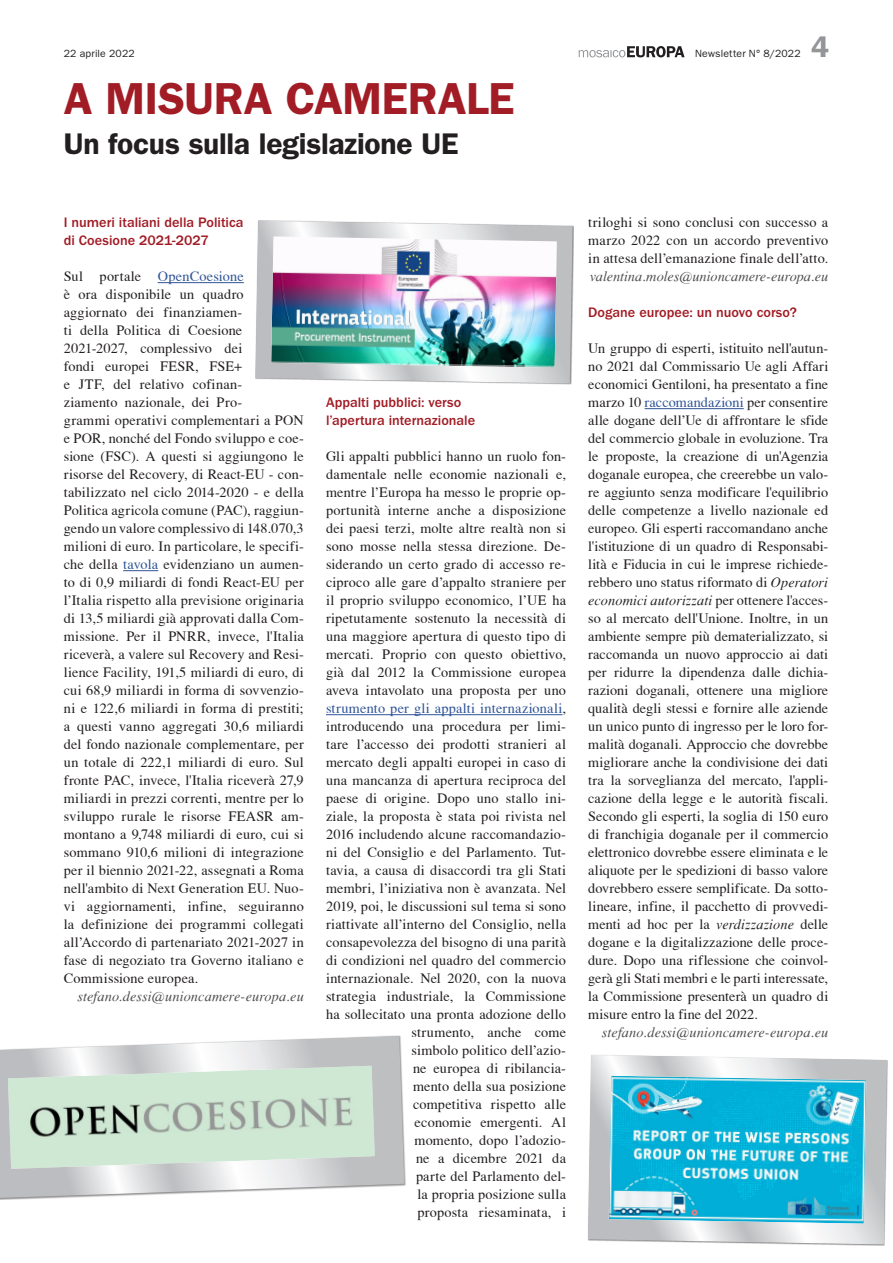
<style>
.page{position:relative;width:893px;height:1263px;background:#fff}
.page>*{position:absolute;margin:0;border:0;box-sizing:border-box;transform-origin:0 0}
.t1{font:600 45px "ITC Franklin Gothic Std";letter-spacing:-.01em;color:#a11c25}
.t2{font:600 30px "ITC Franklin Gothic Std";letter-spacing:-.01em;color:#231f20}
.t3{font:600 30px "ITC Franklin Gothic Std";color:#939598}
.t4{font:14.25px/18px "T Acc LAD";letter-spacing:.015em;color:#231f20;text-align:justify}
.t5{font:500 14.25px/18px "ITC Franklin Gothic Std";color:#a11c25}
.t6{font:14.25px "T Acc LAD Italic";letter-spacing:.005em;color:#4b4c4d}
.t7{font:14.25px "T Acc LAD Italic";letter-spacing:.005em;color:#231f20}
.t8{font:10.5px "ITC Franklin Gothic Std";letter-spacing:.015em;color:#231f20}
.s1{color:#2f5496}
.s2{font-family:"T Acc LAD Italic"}
.s3{font-family:"T Acc LAD"}
</style>
<div class="page">
<svg style="left:579px;top:46px;width:106px;height:11px"></svg>
<hr style="left:326px;top:714px;width:236px;height:1px;background:#2f5496">
<hr style="left:158px;top:282px;width:86px;height:1px;background:#2f5496">
<hr style="left:123px;top:570px;width:35px;height:1px;background:#2f5496">
<hr style="left:645px;top:408px;width:99px;height:1px;background:#2f5496">
<svg style="left:0;top:1035px;width:406px;height:165px"></svg>
<svg style="left:588px;top:1055px;width:300px;height:191px;background:#6bc3d8"></svg>
<img style="left:255px;top:220px;width:319px;height:165px">
<p class="t8" style="left:64px;top:48px;width:73px">22 aprile 2022</p>
<p class="t8" style="left:695px;top:48px;width:107px">Newsletter N° 8/2022</p>
<h1 class="t1" style="left:64px;top:72px;width:452px">A MISURA CAMERALE</h1>
<h2 class="t2" style="left:64px;top:126px;width:396px">Un focus sulla legislazione UE</h2>
<h2 class="t3" style="left:811px;top:29px;width:19px">4</h2>
<p class="t5" style="left:64px;top:213px;width:181px">I numeri italiani della Politica di Coesione 2021-2027</p>
<p class="t4" style="left:64px;top:267px;width:242px;text-align:left">Sul portale <span class="s1">OpenCoesione<br></span>è ora disponibile un quadro aggiornato dei finanziamen-<br>ti della Politica di Coesione 2021-2027, complessivo dei<br>fondi europei FESR, FSE+<br>e JTF, del relativo cofinan-<br>ziamento nazionale, dei Pro-<br>grammi operativi complementari a PON e POR, nonché del Fondo sviluppo e coe&shy;sione (FSC). A questi si aggiungono le risorse del Recovery, di React-EU - con&shy;tabilizzato nel ciclo 2014-2020 - e della Politica agricola comune (PAC), raggiun&shy;gendo un valore complessivo di 148.070,3 milioni di euro. In particolare, le specifi&shy;che della <span class="s1">tavola</span> evidenziano un aumen&shy;to di 0,9 miliardi di fondi React-EU per l’Italia rispetto alla previsione originaria di 13,5 miliardi già approvati dalla Com&shy;missione. Per il PNRR, invece, l'Italia riceverà, a valere sul Recovery and Resi&shy;lience Facility, 191,5 miliardi di euro, di cui 68,9 miliardi in forma di sovvenzio&shy;ni e 122,6 miliardi in forma di prestiti; a questi vanno aggregati 30,6 miliardi del fondo nazionale complementare, per un totale di 222,1 miliardi di euro. Sul fronte PAC, invece, l'Italia riceverà 27,9 miliardi in prezzi correnti, mentre per lo sviluppo rurale le risorse FEASR am&shy;montano a 9,748 miliardi di euro, cui si sommano 910,6 milioni di integrazione per il biennio 2021-22, assegnati a Roma nell'ambito di Next Generation EU. Nuo&shy;vi aggiornamenti, infine, seguiranno la definizione dei programmi collegati all’Accordo di partenariato 2021-2027 in fase di negoziato tra Governo italiano e Commissione europea.</p>
<p class="t6" style="left:77px;top:988px;width:228px">stefano.dessi@unioncamere-europa.eu</p>
<p class="t5" style="left:326px;top:393px;width:151px">Appalti pubblici: verso l’apertura internazionale</p>
<p class="t4" style="left:326px;top:447px;width:242px;text-align:right">Gli appalti pubblici hanno un ruolo fon&shy;damentale nelle economie nazionali e, mentre l’Europa ha messo le proprie op&shy;portunità interne anche a disposizione dei paesi terzi, molte altre realtà non si sono mosse nella stessa direzione. De&shy;siderando un certo grado di accesso re&shy;ciproco alle gare d’appalto straniere per il proprio sviluppo economico, l’UE ha ripetutamente sostenuto la necessità di una maggiore apertura di questo tipo di mercati. Proprio con questo obiettivo, già dal 2012 la Commissione europea aveva intavolato una proposta per uno <span class="s1">strumento per gli appalti internazionali</span>, introducendo una procedura per limi&shy;tare l’accesso dei prodotti stranieri al mercato degli appalti europei in caso di una mancanza di apertura reciproca del paese di origine. Dopo uno stallo ini&shy;ziale, la proposta è stata poi rivista nel 2016 includendo alcune raccomandazio&shy;ni del Consiglio e del Parlamento. Tut&shy;tavia, a causa di disaccordi tra gli Stati membri, l’iniziativa non è avanzata. Nel 2019, poi, le discussioni sul tema si sono riattivate all’interno del Consiglio, nella consapevolezza del bisogno di una parità di condizioni nel quadro del commercio internazionale. Nel 2020, con la nuova strategia industriale, la Commissione ha sollecitato una pronta adozione dello strumento, anche come<br>simbolo politico dell’azio-<br>ne europea di ribilancia-<br>mento della sua posizione<br>competitiva rispetto alle<br>economie emergenti. Al<br>momento, dopo l’adozio-<br>ne a dicembre 2021 da<br>parte del Parlamento del-<br>la propria posizione sulla<br>proposta riesaminata, i</p>
<p class="t4" style="left:588px;top:213px;width:242px">triloghi si sono conclusi con successo a marzo 2022 con un accordo preventivo in attesa dell’emanazione finale dell’atto.</p>
<p class="t6" style="left:590px;top:268px;width:240px">valentina.moles@unioncamere-europa.eu</p>
<p class="t5" style="left:588px;top:303px;width:210px">Dogane europee: un nuovo corso?</p>
<p class="t4" style="left:588px;top:339px;width:242px">Un gruppo di esperti, istituito nell'autun&shy;no 2021 dal Commissario Ue agli Affari economici Gentiloni, ha presentato a fine marzo 10 <span class="s1">raccomandazioni</span> per consentire alle dogane dell’Ue di affrontare le sfide del commercio globale in evoluzione. Tra le proposte, la creazione di un'Agenzia doganale europea, che creerebbe un valo&shy;re aggiunto senza modificare l'equilibrio delle competenze a livello nazionale ed europeo. Gli esperti raccomandano anche l'istituzione di un quadro di Responsabi&shy;lità e Fiducia in cui le imprese richiede&shy;rebbero uno status riformato di <span class="s2">Operatori</span></p>
<p class="t7" style="left:588px;top:592px;width:241px">economici autorizzati <span class="s3">per ottenere l'acces-</span></p>
<p class="t4" style="left:588px;top:609px;width:242px">so al mercato dell'Unione. Inoltre, in un ambiente sempre più dematerializzato, si raccomanda un nuovo approccio ai dati per ridurre la dipendenza dalle dichia&shy;razioni doganali, ottenere una migliore qualità degli stessi e fornire alle aziende un unico punto di ingresso per le loro for&shy;malità doganali. Approccio che dovrebbe migliorare anche la condivisione dei dati tra la sorveglianza del mercato, l'appli&shy;cazione della legge e le autorità fiscali.<br>Secondo gli esperti, la soglia di 150 euro di franchigia doganale per il commercio elettronico dovrebbe essere eliminata e le aliquote per le spedizioni di basso valore dovrebbero essere semplificate. Da sotto&shy;lineare, infine, il pacchetto di provvedi&shy;menti ad hoc per la <span class="s2">verdizzazione</span> delle dogane e la digitalizzazione delle proce&shy;dure. Dopo una riflessione che coinvol&shy;gerà gli Stati membri e le parti interessate, la Commissione presenterà un quadro di misure entro la fine del 2022.</p>
<p class="t6" style="left:602px;top:1024px;width:228px">stefano.dessi@unioncamere-europa.eu</p>
</div>
